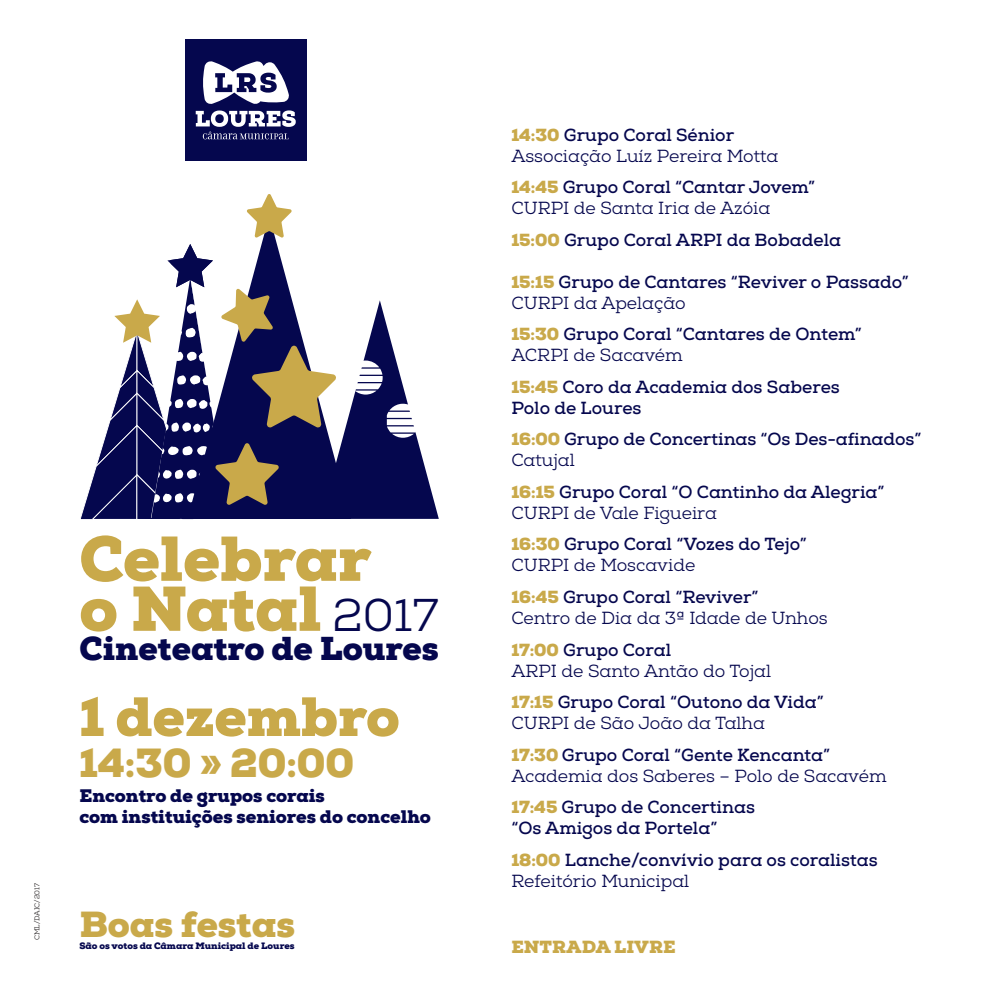
<style>
.page{position:relative;width:983px;height:993px;background:#fff}
.page>*{position:absolute;margin:0;border:0;box-sizing:border-box;transform-origin:0 0}
.t1{font:900 63.18px "Nexa Slab";color:#c9a94a}
.t2{font:900 55.12px "Nexa Slab";color:#c9a94a}
.t3{font:45.85px "Nexa Slab";color:#05074e}
.t4{font:900 40.6px "Nexa Slab";color:#c9a94a}
.t5{font:900 36.23px "Nexa Slab";color:#c9a94a}
.t6{font:900 33.07px "Nexa Slab";color:#05074e}
.t7{font:900 18.2px "Nexa Slab";color:#05074e}
.t8{font:700 17.5px/21px "Nexa Slab";color:#05074e}
.t9{font:17.5px "Nexa Slab";color:#05074e}
.t10{font:900 17.5px "Nexa Slab";color:#c9a94a}
.t11{font:900 9.28px "Nexa Slab";color:#05074e}
.t12{font:7px "Nexa Slab";color:#231f20}
.s1{font-weight:900;color:#c9a94a}
.s2{font-weight:400}
</style>
<div class="page">
<div style="left:185px;top:40px;width:121px;height:121px;background:#05074e"></div>
<svg style="left:196px;top:61px;width:100px;height:78px"></svg>
<svg style="left:247px;top:194px;width:44px;height:43px"></svg>
<svg style="left:80px;top:244px;width:358px;height:276px"></svg>
<p class="t12" style="left:33px;top:939px;width:59px;rotate:-90deg">CML/DAIC/2017</p>
<p class="t1" style="left:79px;top:518px;width:293px">Celebrar</p>
<p class="t1" style="left:79px;top:568px;width:243px">o Natal</p>
<p class="t3" style="left:332px;top:587px;width:108px">2017</p>
<p class="t6" style="left:79px;top:627px;width:361px">Cineteatro de Loures</p>
<p class="t2" style="left:79px;top:681px;width:322px">1 dezembro</p>
<p class="t4" style="left:79px;top:736px;width:276px">14:30 » 20:00</p>
<p class="t7" style="left:79px;top:783px;width:247px">Encontro de grupos corais</p>
<p class="t7" style="left:79px;top:805px;width:353px">com instituições seniores do concelho</p>
<p class="t5" style="left:79px;top:901px;width:217px">Boas festas</p>
<p class="t11" style="left:79px;top:939px;width:217px">São os votos da Câmara Municipal de Loures</p>
<p class="t8" style="left:511px;top:124px;width:224px"><span class="s1">14:30</span> Grupo Coral Sénior</p>
<p class="t9" style="left:511px;top:145px;width:268px">Associação Luíz Pereira Motta</p>
<p class="t8" style="left:511px;top:177px;width:305px"><span class="s1">14:45</span> Grupo Coral “Cantar Jovem”</p>
<p class="t9" style="left:511px;top:197px;width:260px">CURPI de Santa Iria de Azóia</p>
<p class="t8" style="left:511px;top:229px;width:331px"><span class="s1">15:00</span> Grupo Coral ARPI da Bobadela</p>
<p class="t8" style="left:511px;top:271px;width:399px"><span class="s1">15:15</span> Grupo de Cantares “Reviver o Passado”<br><span class="s2">CURPI da Apelação</span></p>
<p class="t8" style="left:511px;top:324px;width:352px"><span class="s1">15:30</span> Grupo Coral “Cantares de Ontem”</p>
<p class="t9" style="left:511px;top:344px;width:173px">ACRPI de Sacavém</p>
<p class="t8" style="left:511px;top:376px;width:330px"><span class="s1">15:45</span> Coro da Academia dos Saberes</p>
<p class="t8" style="left:511px;top:397px;width:132px">Polo de Loures</p>
<p class="t8" style="left:511px;top:429px;width:411px"><span class="s1">16:00</span> Grupo de Concertinas “Os Des-afinados”</p>
<p class="t9" style="left:511px;top:449px;width:65px">Catujal</p>
<p class="t8" style="left:511px;top:481px;width:374px"><span class="s1">16:15</span> Grupo Coral “O Cantinho da Alegria”</p>
<p class="t9" style="left:511px;top:502px;width:207px">CURPI de Vale Figueira</p>
<p class="t8" style="left:511px;top:534px;width:297px"><span class="s1">16:30</span> Grupo Coral “Vozes do Tejo”</p>
<p class="t9" style="left:511px;top:554px;width:185px">CURPI de Moscavide</p>
<p class="t8" style="left:511px;top:586px;width:249px"><span class="s1">16:45</span> Grupo Coral “Reviver”</p>
<p class="t9" style="left:511px;top:607px;width:318px">Centro de Dia da 3ª Idade de Unhos</p>
<p class="t8" style="left:511px;top:639px;width:161px"><span class="s1">17:00</span> Grupo Coral</p>
<p class="t9" style="left:511px;top:659px;width:261px">ARPI de Santo Antão do Tojal</p>
<p class="t8" style="left:511px;top:691px;width:314px"><span class="s1">17:15</span> Grupo Coral “Outono da Vida”</p>
<p class="t9" style="left:511px;top:712px;width:255px">CURPI de São João da Talha</p>
<p class="t8" style="left:511px;top:744px;width:320px"><span class="s1">17:30</span> Grupo Coral “Gente Kencanta”</p>
<p class="t9" style="left:511px;top:764px;width:376px">Academia dos Saberes – Polo de Sacavém</p>
<p class="t8" style="left:511px;top:796px;width:245px"><span class="s1">17:45</span> Grupo de Concertinas</p>
<p class="t8" style="left:511px;top:817px;width:207px">“Os Amigos da Portela”</p>
<p class="t8" style="left:511px;top:849px;width:368px"><span class="s1">18:00</span> Lanche/convívio para os coralistas</p>
<p class="t9" style="left:511px;top:869px;width:179px">Refeitório Municipal</p>
<p class="t10" style="left:511px;top:935px;width:166px">ENTRADA LIVRE</p>
</div>
